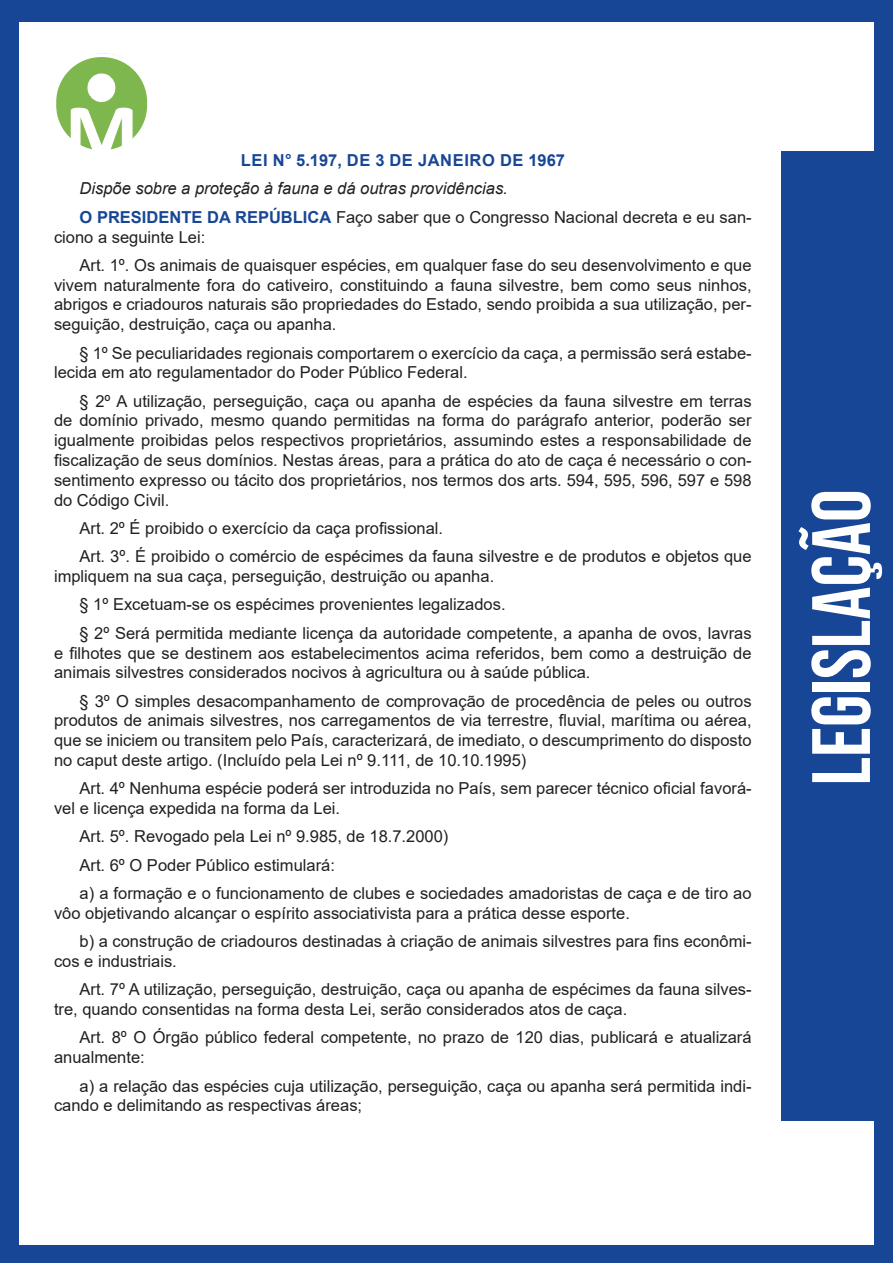
<style>
.page{position:relative;width:893px;height:1263px;background:#fff}
.page>*{position:absolute;margin:0;border:0;box-sizing:border-box;transform-origin:0 0}
.t1{font:82.5px "Bebas Neue";color:#fff}
.t2{font:72px "Myriad Pro";color:#fff}
.TEXTO_BASE{font:16.5px/19.8px "Arial";color:#231f20}
.TEXTO_BASE-2{font:italic 16.5px "Arial";color:#231f20}
.TITULO_DE_LEI{font:700 16.5px "Arial";letter-spacing:.035em;color:#184695}
.s1{font-weight:700;color:#184695}
</style>
<div class="page">
<hr style="left:0;top:0;width:2px;height:1263px;background:#184696">
<div style="left:2px;top:0;width:891px;height:1263px;background:#184696"></div>
<div style="left:19px;top:22px;width:855px;height:1223px;background:#fff"></div>
<div style="left:781px;top:151px;width:112px;height:969px;background:#184696"></div>
<img style="left:57px;top:58px;width:89px;height:91px">
<div style="left:52px;top:53px;width:99px;height:101px;border:4px solid #fff;border-radius:47px"></div>
<p class="TITULO_DE_LEI" style="left:241px;top:149px;width:326px">LEI N° 5.197, DE 3 DE JANEIRO DE 1967</p>
<p class="TEXTO_BASE-2" style="left:80px;top:178px;width:430px">Dispõe sobre a proteção à fauna e dá outras providências.</p>
<p class="TEXTO_BASE" style="left:54px;top:207px;width:699px;text-indent:26px"><span class="s1">O PRESIDENTE DA REPÚBLICA</span> Faço saber que o Congresso Nacional decreta e eu san&shy;ciono a seguinte Lei:</p>
<p class="TEXTO_BASE" style="left:54px;top:255px;width:699px;text-align:justify;text-indent:26px">Art. 1º. Os animais de quaisquer espécies, em qualquer fase do seu desenvolvimento e que vivem naturalmente fora do cativeiro, constituindo a fauna silvestre, bem como seus ninhos, abrigos e criadouros naturais são propriedades do Estado, sendo proibida a sua utilização, per&shy;seguição, destruição, caça ou apanha.</p>
<p class="TEXTO_BASE" style="left:54px;top:343px;width:699px;text-indent:26px">§ 1º Se peculiaridades regionais comportarem o exercício da caça, a permissão será estabe&shy;lecida em ato regulamentador do Poder Público Federal.</p>
<p class="TEXTO_BASE" style="left:54px;top:391px;width:699px;text-align:justify;text-indent:26px">§ 2º A utilização, perseguição, caça ou apanha de espécies da fauna silvestre em terras de domínio privado, mesmo quando permitidas na forma do parágrafo anterior, poderão ser igualmente proibidas pelos respectivos proprietários, assumindo estes a responsabilidade de fiscalização de seus domínios. Nestas áreas, para a prática do ato de caça é necessário o con&shy;sentimento expresso ou tácito dos proprietários, nos termos dos arts. 594, 595, 596, 597 e 598 do Código Civil.</p>
<p class="TEXTO_BASE" style="left:80px;top:518px;width:365px">Art. 2º É proibido o exercício da caça profissional.</p>
<p class="TEXTO_BASE" style="left:54px;top:546px;width:699px;text-indent:26px">Art. 3º. É proibido o comércio de espécimes da fauna silvestre e de produtos e objetos que impliquem na sua caça, perseguição, destruição ou apanha.</p>
<p class="TEXTO_BASE" style="left:80px;top:595px;width:428px">§ 1º Excetuam-se os espécimes provenientes legalizados.</p>
<p class="TEXTO_BASE" style="left:54px;top:623px;width:699px;text-align:justify;text-indent:26px">§ 2º Será permitida mediante licença da autoridade competente, a apanha de ovos, lavras e filhotes que se destinem aos estabelecimentos acima referidos, bem como a destruição de animais silvestres considerados nocivos à agricultura ou à saúde pública.</p>
<p class="TEXTO_BASE" style="left:54px;top:691px;width:699px;text-align:justify;text-indent:26px">§ 3º O simples desacompanhamento de comprovação de procedência de peles ou outros produtos de animais silvestres, nos carregamentos de via terrestre, fluvial, marítima ou aérea, que se iniciem ou transitem pelo País, caracterizará, de imediato, o descumprimento do disposto no caput deste artigo. (Incluído pela Lei nº 9.111, de 10.10.1995)</p>
<p class="TEXTO_BASE" style="left:54px;top:778px;width:699px;text-indent:26px">Art. 4º Nenhuma espécie poderá ser introduzida no País, sem parecer técnico oficial favorá&shy;vel e licença expedida na forma da Lei.</p>
<p class="TEXTO_BASE" style="left:80px;top:827px;width:370px">Art. 5º. Revogado pela Lei nº 9.985, de 18.7.2000)</p>
<p class="TEXTO_BASE" style="left:80px;top:855px;width:257px">Art. 6º O Poder Público estimulará:</p>
<p class="TEXTO_BASE" style="left:54px;top:883px;width:699px;text-indent:26px">a) a formação e o funcionamento de clubes e sociedades amadoristas de caça e de tiro ao vôo objetivando alcançar o espírito associativista para a prática desse esporte.</p>
<p class="TEXTO_BASE" style="left:54px;top:931px;width:699px;text-indent:26px">b) a construção de criadouros destinadas à criação de animais silvestres para fins econômi&shy;cos e industriais.</p>
<p class="TEXTO_BASE" style="left:54px;top:979px;width:699px;text-indent:26px">Art. 7º A utilização, perseguição, destruição, caça ou apanha de espécimes da fauna silves&shy;tre, quando consentidas na forma desta Lei, serão considerados atos de caça.</p>
<p class="TEXTO_BASE" style="left:54px;top:1027px;width:699px;text-indent:26px">Art. 8º O Órgão público federal competente, no prazo de 120 dias, publicará e atualizará anualmente:</p>
<p class="TEXTO_BASE" style="left:54px;top:1076px;width:699px;text-indent:26px">a) a relação das espécies cuja utilização, perseguição, caça ou apanha será permitida indi&shy;cando e delimitando as respectivas áreas;</p>
<p class="t1" style="left:795px;top:785px;width:298px;rotate:-90deg">Legislação</p>
<h2 class="t2" style="left:799px;top:825px;width:268px;rotate:-90deg">MATÉRIA</h2>
</div>
